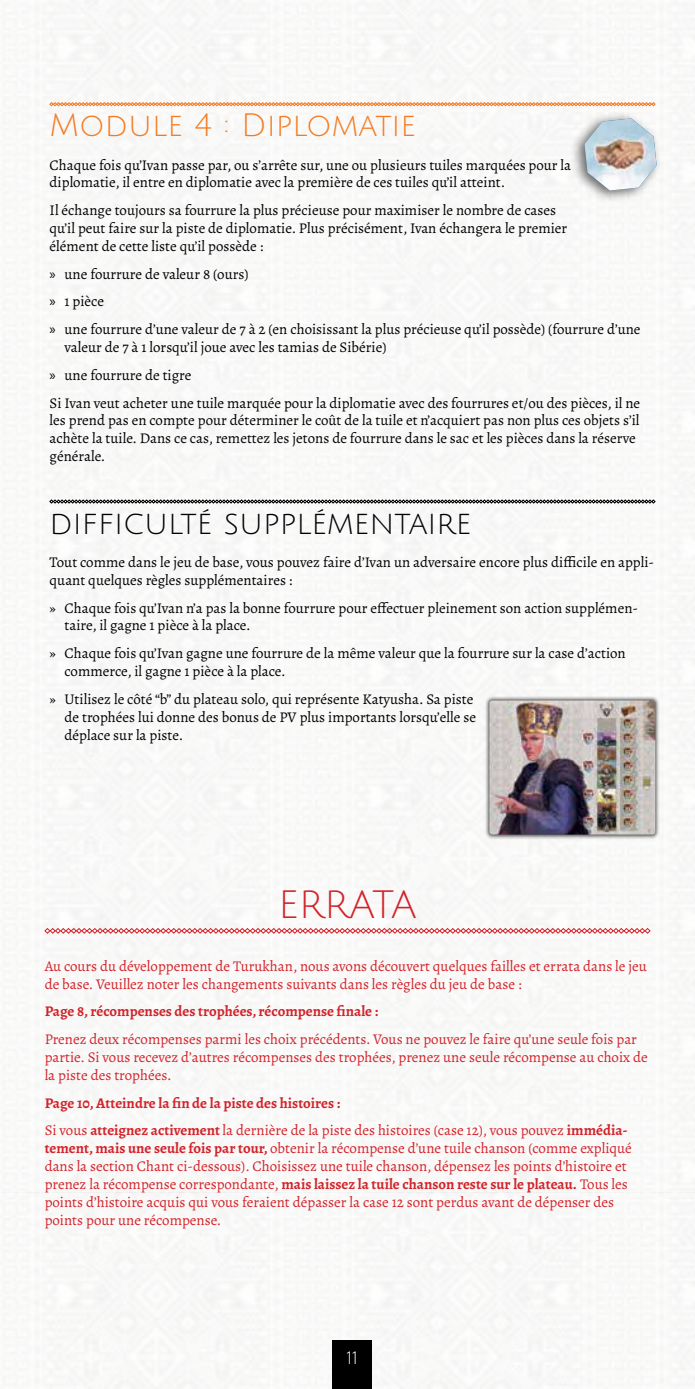
<style>
.page{position:relative;width:695px;height:1389px;background:#fff}
.page>*{position:absolute;margin:0;border:0;box-sizing:border-box;transform-origin:0 0}
.t1{font:38.5px "Julius Sans One";color:#d2232a}
.t2{font:31.5px "Julius Sans One";color:#000}
.t3{font:31.5px "Julius Sans One";color:#f47b20}
.t4{font:17.5px "Julius Sans One";color:#fff}
.t5{font:14.88px/17.8px "Alegreya";color:#000}
.t6{font:14.88px/17.8px "Alegreya";color:#d2232a}
.t7{font:700 14.88px/27.8px "Alegreya";color:#d2232a}
.s1{font-family:"Myriad Pro"}
.s2{font-weight:400}
.s3{font-weight:700}
</style>
<div class="page">
<img style="left:2px;top:0;width:692px;height:1389px">
<div style="left:332px;top:1340px;width:40px;height:49px;background:#000"></div>
<svg style="left:44px;top:928px;width:606px;height:6px"></svg>
<svg style="left:49px;top:102px;width:606px;height:4px;background:#f5ac75"></svg>
<svg style="left:49px;top:500px;width:606px;height:3px;background:#474747"></svg>
<div style="left:569px;top:111px;width:93px;height:92px;background:#000;opacity:.6"></div>
<img style="left:584px;top:118px;width:72px;height:73px">
<div style="left:484px;top:696px;width:175px;height:143px;background:#000;opacity:.75"></div>
<img style="left:489px;top:700px;width:166px;height:135px">
<h2 class="t3" style="left:50px;top:109px;width:368px">Module 4 : Diplomatie</h2>
<p class="t5" style="left:50px;top:156px;width:523px">Chaque fois qu’Ivan passe par, ou s’arrête sur, une ou plusieurs tuiles marquées pour la diplomatie, il entre en diplomatie avec la première de ces tuiles qu’il atteint.</p>
<p class="t5" style="left:50px;top:201px;width:519px">Il échange toujours sa fourrure la plus précieuse pour maximiser le nombre de cases qu’il peut faire sur la piste de diplomatie. Plus précisément, Ivan échangera le premier élément de cette liste qu’il possède :</p>
<p class="t5" style="left:50px;top:260px;width:592px;line-height:27.8px"><span class="s1">»</span> une fourrure de valeur 8 (ours)<br><span class="s1">»</span> 1 pièce<br><span class="s1">»</span> une fourrure d’une valeur de 7 à 2 (en choisissant la plus précieuse qu’il possède) (fourrure d’une</p>
<p class="t5" style="left:50px;top:333px;width:592px;line-height:27.8px;text-indent:15px">valeur de 7 à 1 lorsqu’il joue avec les tamias de Sibérie)<br><span class="s1">»</span> une fourrure de tigre<br>Si Ivan veut acheter une tuile marquée pour la diplomatie avec des fourrures et/ou des pièces, il ne</p>
<p class="t5" style="left:50px;top:412px;width:591px">les prend pas en compte pour déterminer le coût de la tuile et n’acquiert pas non plus ces objets s’il achète la tuile. Dans ce cas, remettez les jetons de fourrure dans le sac et les pièces dans la réserve générale.</p>
<h2 class="t2" style="left:50px;top:506px;width:423px">difficulté supplémentaire</h2>
<p class="t5" style="left:50px;top:553px;width:606px">Tout comme dans le jeu de base, vous pouvez faire d’Ivan un adversaire encore plus difficile en appli&shy;quant quelques règles supplémentaires :</p>
<p class="t5" style="left:64px;top:599px;width:575px;text-indent:-15px">» Chaque fois qu’Ivan n’a pas la bonne fourrure pour effectuer pleinement son action supplémen&shy;taire, il gagne 1 pièce à la place.</p>
<p class="t5" style="left:64px;top:644px;width:562px;text-indent:-15px">» Chaque fois qu’Ivan gagne une fourrure de la même valeur que la fourrure sur la case d’action commerce, il gagne 1 pièce à la place.</p>
<p class="t5" style="left:64px;top:690px;width:413px;text-indent:-15px">» Utilisez le côté “b” du plateau solo, qui représente Katyusha. Sa piste de trophées lui donne des bonus de PV plus importants lorsqu’elle se déplace sur la piste.</p>
<h1 class="t1" style="left:278px;top:885px;width:140px">ERRATA</h1>
<p class="t6" style="left:45px;top:957px;width:603px">Au cours du développement de Turukhan, nous avons découvert quelques failles et errata dans le jeu de base. Veuillez noter les changements suivants dans les règles du jeu de base :</p>
<p class="t7" style="left:45px;top:997px;width:335px">Page 8, récompenses des trophées, récompense finale :</p>
<p class="t6" style="left:45px;top:1030px;width:604px">Prenez deux récompenses parmi les choix précédents. Vous ne pouvez le faire qu’une seule fois par partie. Si vous recevez d’autres récompenses des trophées, prenez une seule récompense au choix de la piste des trophées.</p>
<p class="t7" style="left:45px;top:1088px;width:584px">Page 10, Atteindre la fin de la piste des histoires :<br><span class="s2">Si vous</span> atteignez activement <span class="s2">la dernière de la piste des histoires (case 12), vous pouvez</span> immédia-</p>
<p class="t6" style="left:45px;top:1139px;width:588px"><span class="s3">tement, mais une seule fois par tour,</span> obtenir la récompense d’une tuile chanson (comme expliqué dans la section Chant ci-dessous). Choisissez une tuile chanson, dépensez les points d’histoire et prenez la récompense correspondante, <span class="s3">mais laissez la tuile chanson reste sur le plateau.</span> Tous les points d’histoire acquis qui vous feraient dépasser la case 12 sont perdus avant de dépenser des points pour une récompense.</p>
<p class="t4" style="left:347px;top:1349px;width:13px">11</p>
</div>
